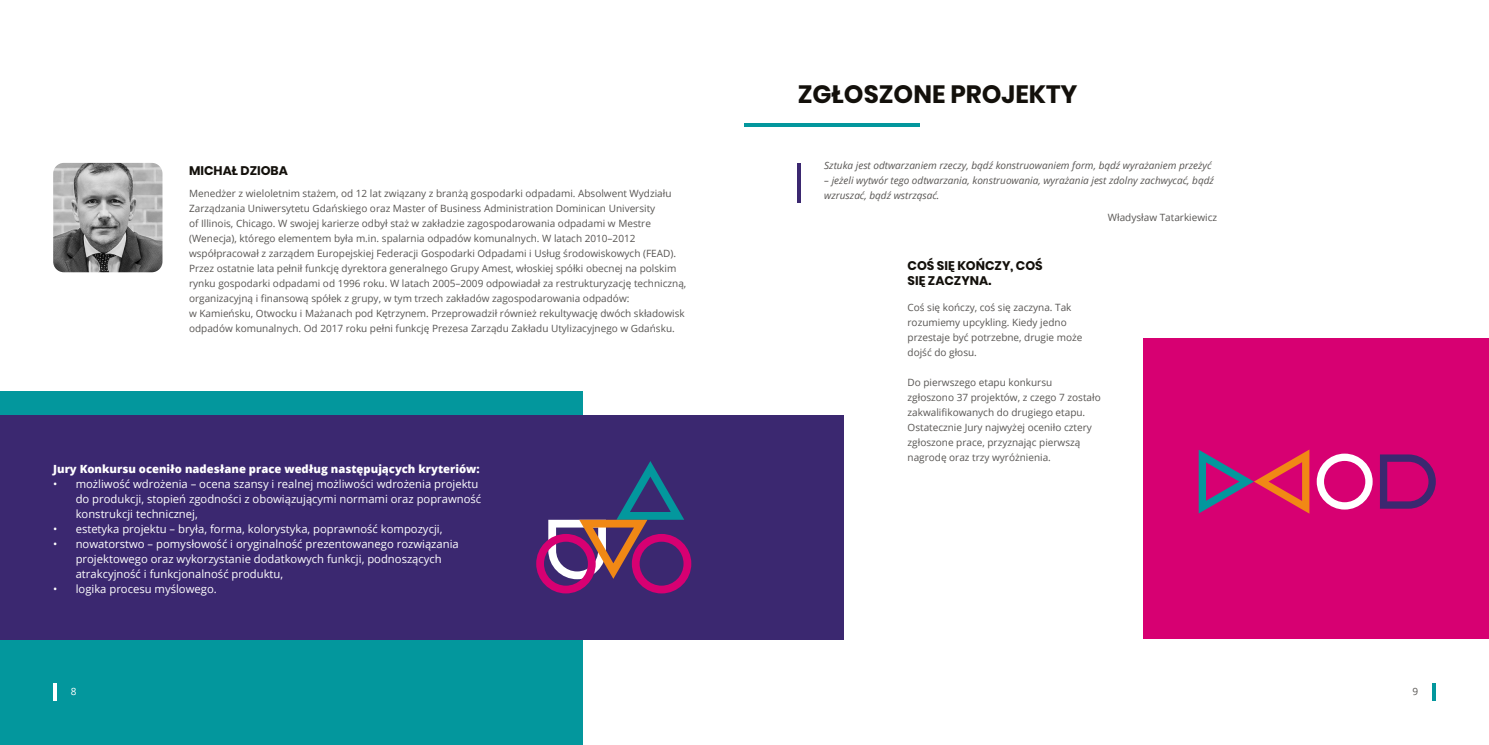
<style>
.page{position:relative;width:1489px;height:745px;background:#fff}
.page>*{position:absolute;margin:0;border:0;box-sizing:border-box;transform-origin:0 0}
.t1{font:700 25px "Poppins";color:#13100b}
.t2{font:700 12.5px/15px "Poppins";color:#13100b}
.t3{font:11.25px/15px "Open Sans";color:#fff}
.t4{font:800 11.25px "Open Sans";color:#fff}
.t5{font:10px/15px "Open Sans";color:#585553}
.t6{font:italic 10px/15px "Open Sans";color:#585553}
.t7{font:10px "Open Sans";color:#fff}
</style>
<div class="page">
<div style="left:0;top:391px;width:582px;height:353px;background:#03979d"></div>
<div style="left:0;top:415px;width:843px;height:224px;background:#3b2870"></div>
<img style="left:53px;top:163px;width:109px;height:109px">
<hr style="left:744px;top:123px;width:175px;height:3px;background:#03979d">
<hr style="left:797px;top:163px;width:4px;height:39px;background:#3b2870">
<div style="left:1143px;top:338px;width:345px;height:300px;background:#d70072"></div>
<svg style="left:1380px;top:454px;width:55px;height:54px"></svg>
<svg style="left:1198px;top:449px;width:111px;height:64px"></svg>
<svg style="left:1316px;top:453px;width:56px;height:56px"></svg>
<svg style="left:536px;top:461px;width:155px;height:132px"></svg>
<svg style="left:1432px;top:683px;width:3px;height:17px"></svg>
<hr style="left:53px;top:682px;width:4px;height:18px;background:#fff">
<p class="t2" style="left:189px;top:163px;width:100px">MICHAŁ DZIOBA</p>
<p class="t5" style="left:189px;top:185px;width:499px">Menedżer z wieloletnim stażem, od 12 lat związany z branżą gospodarki odpadami. Absolwent Wydziału Zarządzania Uniwersytetu Gdańskiego oraz Master of Business Administration Dominican University<br>of Illinois, Chicago. W swojej karierze odbył staż w zakładzie zagospodarowania odpadami w Mestre (Wenecja), którego elementem była m.in. spalarnia odpadów komunalnych. W latach 2010–2012 współpracował z zarządem Europejskiej Federacji Gospodarki Odpadami i Usług środowiskowych (FEAD).<br>Przez ostatnie lata pełnił funkcję dyrektora generalnego Grupy Amest, włoskiej spółki obecnej na polskim rynku gospodarki odpadami od 1996 roku. W latach 2005–2009 odpowiadał za restrukturyzację techniczną, organizacyjną i finansową spółek z grupy, w tym trzech zakładów zagospodarowania odpadów:<br>w Kamieńsku, Otwocku i Mażanach pod Kętrzynem. Przeprowadził również rekultywację dwóch składowisk odpadów komunalnych. Od 2017 roku pełni funkcję Prezesa Zarządu Zakładu Utylizacyjnego w Gdańsku.</p>
<p class="t4" style="left:53px;top:460px;width:428px">Jury Konkursu oceniło nadesłane prace według następujących kryteriów:</p>
<p class="t3" style="left:76px;top:476px;width:407px;text-indent:-22px">• możliwość wdrożenia – ocena szansy i realnej możliwości wdrożenia projektu do produkcji, stopień zgodności z obowiązującymi normami oraz poprawność konstrukcji technicznej,</p>
<p class="t3" style="left:53px;top:521px;width:391px">• estetyka projektu – bryła, forma, kolorystyka, poprawność kompozycji,</p>
<p class="t3" style="left:76px;top:536px;width:384px;text-indent:-22px">• nowatorstwo – pomysłowość i oryginalność prezentowanego rozwiązania projektowego oraz wykorzystanie dodatkowych funkcji, podnoszących atrakcyjność i funkcjonalność produktu,</p>
<p class="t3" style="left:53px;top:581px;width:165px">• logika procesu myślowego.</p>
<h1 class="t1" style="left:797px;top:80px;width:281px">ZGŁOSZONE PROJEKTY</h1>
<p class="t6" style="left:824px;top:158px;width:389px">Sztuka jest odtwarzaniem rzeczy, bądź konstruowaniem form, bądź wyrażaniem przeżyć</p>
<p class="t6" style="left:824px;top:173px;width:391px">– jeżeli wytwór tego odtwarzania, konstruowania, wyrażania jest zdolny zachwycać, bądź wzruszać, bądź wstrząsać.</p>
<p class="t5" style="left:1107px;top:210px;width:111px">Władysław Tatarkiewicz</p>
<p class="t2" style="left:907px;top:258px;width:137px">COŚ SIĘ KOŃCZY, COŚ<br>SIĘ ZACZYNA.</p>
<p class="t5" style="left:907px;top:299px;width:176px">Coś się kończy, coś się zaczyna. Tak rozumiemy upcykling. Kiedy jedno przestaje być potrzebne, drugie może dojść do głosu.</p>
<p class="t5" style="left:907px;top:374px;width:195px">Do pierwszego etapu konkursu zgłoszono 37 projektów, z czego 7 zostało zakwalifikowanych do drugiego etapu.<br>Ostatecznie Jury najwyżej oceniło cztery zgłoszone prace, przyznając pierwszą nagrodę oraz trzy wyróżnienia.</p>
<p class="t7" style="left:71px;top:684px;width:7px">8</p>
<p class="t5" style="left:1412px;top:683px;width:7px">9</p>
</div>
